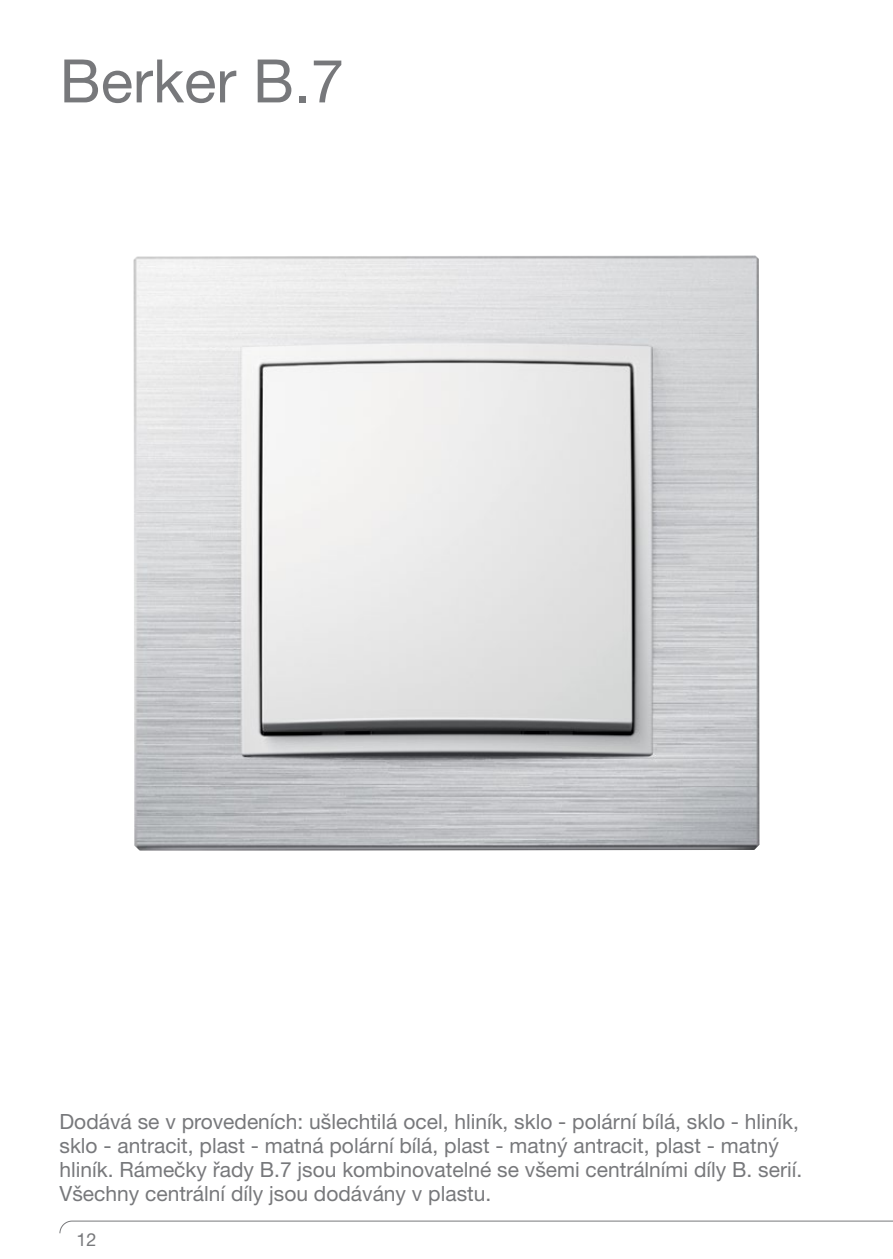
<style>
.page{position:relative;width:893px;height:1259px;background:#fff}
.page>*{position:absolute;margin:0;border:0;box-sizing:border-box;transform-origin:0 0}
.Titel_Hel55_20_21{font:60px "Helvetica Neue LT Pro";color:#77787b}
.captions_7_8_nl{font:21px/24px "Helvetica Neue LT Pro";color:#77787b}
.t1{font:18px "Helvetica Neue LT Pro";color:#77787b}
</style>
<div class="page">
<svg style="left:60px;top:1220px;width:833px;height:13px"></svg>
<img style="left:133px;top:255px;width:626px;height:595px">
<p class="Titel_Hel55_20_21" style="left:60px;top:45px;width:286px">Berker B.7</p>
<p class="captions_7_8_nl" style="left:60px;top:1109px;width:744px">Dodává se v provedeních: ušlechtilá ocel, hliník, sklo - polární bílá, sklo - hliník, sklo - antracit, plast - matná polární bílá, plast - matný antracit, plast - matný hliník. Rámečky řady B.7 jsou kombinovatelné se všemi centrálními díly B. serií.<br>Všechny centrální díly jsou dodávány v plastu.</p>
<p class="t1" style="left:77px;top:1229px;width:22px">12</p>
</div>
